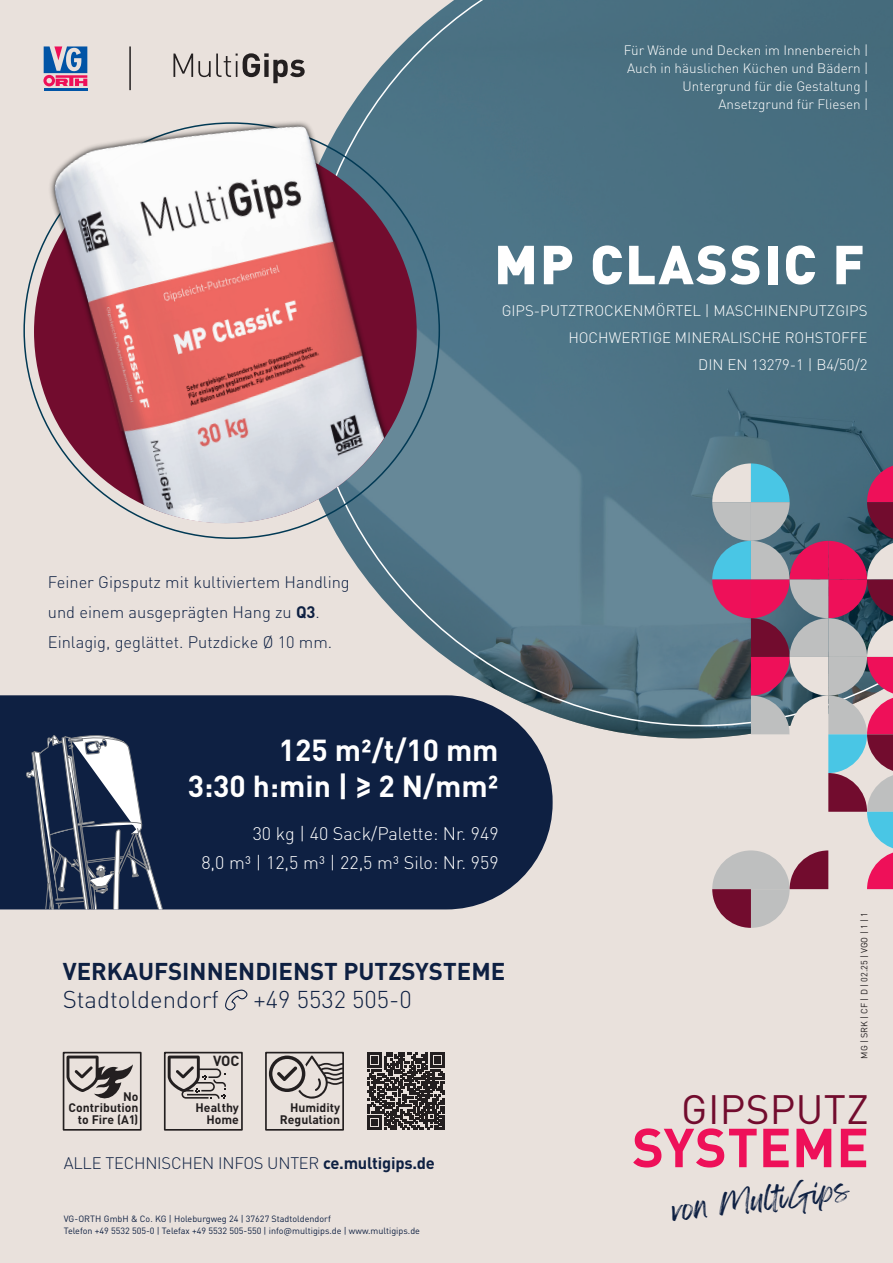
<style>
.page{position:relative;width:893px;height:1263px;background:#e9e1dc}
.page>*{position:absolute;margin:0;border:0;box-sizing:border-box;transform-origin:0 0}
.t1{font:900 54px "DINOT";letter-spacing:.04em;color:#fff}
.t2{font:700 54px "DIN Pro";letter-spacing:.01em;color:#ee1059}
.t3{font:40.5px "DIN Pro";letter-spacing:.01em;color:#720c2e}
.t4{font:700 30px/36px "DIN Pro";color:#fff;text-align:right}
.t5{font:27px "Feeling Passionate";color:#0e2042}
.t6{font:700 24px "DIN Pro";color:#0e2042}
.t7{font:300 24px "DIN Pro";color:#0e2042}
.t8{font:300 18px/28.5px "DIN Pro";color:#fff;text-align:right}
.t9{font:300 16.5px/30px "DIN Pro";color:#0e2042}
.t10{font:300 15px/27px "DIN Pro";color:#fff;text-align:right}
.t11{font:700 14.4px "DIN Pro";color:#231f20}
.t12{font:300 13.5px/18px "DIN Pro";color:#fff;text-align:right}
.t13{font:700 12.3px/11.7px "DIN Pro";color:#231f20;text-align:right}
.t14{font:9px/12px "DIN Pro";color:#0e2042}
.t15{font:9px "DIN Pro";color:#231f20}
.s1{font-weight:700}
</style>
<div class="page">
<div style="left:0;top:695px;width:553px;height:214px;background:#0e2042"></div>
<svg style="left:25px;top:735px;width:147px;height:174px;background:#445169"></svg>
<svg style="left:304px;top:0;width:589px;height:726px;background:#5b7c8b"></svg>
<img style="left:26px;top:112px;width:390px;height:411px">
<svg style="left:67px;top:1055px;width:66px;height:44px"></svg>
<div style="left:63px;top:1052px;width:79px;height:79px;border:2px solid #231f20"></div>
<svg style="left:269px;top:1055px;width:72px;height:44px"></svg>
<div style="left:265px;top:1052px;width:79px;height:79px;border:2px solid #231f20"></div>
<svg style="left:168px;top:1055px;width:58px;height:44px"></svg>
<div style="left:164px;top:1052px;width:79px;height:79px;border:2px solid #231f20"></div>
<svg style="left:367px;top:1052px;width:78px;height:78px"></svg>
<hr style="left:44px;top:88px;width:43px;height:2px;background:#0154a6">
<svg style="left:43px;top:46px;width:44px;height:40px"></svg>
<hr style="left:129px;top:46px;width:2px;height:44px;background:#231f20">
<svg style="left:173px;top:53px;width:132px;height:30px"></svg>
<svg style="left:712px;top:463px;width:181px;height:465px"></svg>
<svg style="left:225px;top:990px;width:23px;height:21px"></svg>
<p class="t12" style="left:624px;top:41px;width:246px">Für Wände und Decken im Innenbereich | Auch in häuslichen Küchen und Bädern | Untergrund für die Gestaltung | Ansetzgrund für Fliesen |</p>
<p class="t9" style="left:48px;top:566px;width:303px">Feiner Gipsputz mit kultiviertem Handling und einem ausgeprägten Hang zu <span class="s1">Q3</span>.<br>Einlagig, geglättet. Putzdicke Ø 10 mm.</p>
<h1 class="t1" style="left:494px;top:228px;width:372px">MP CLASSIC F</h1>
<p class="t10" style="left:502px;top:296px;width:367px">GIPS-PUTZTROCKENMÖRTEL | MASCHINENPUTZGIPS<br>HOCHWERTIGE MINERALISCHE ROHSTOFFE<br>DIN EN 13279-1 | B4/50/2</p>
<h3 class="t4" style="left:188px;top:731px;width:312px">125 m²/t/10 mm<br>3:30 h:min | ≥ 2 N/mm²</h3>
<p class="t8" style="left:201px;top:819px;width:299px">30 kg | 40 Sack/Palette: Nr. 949<br>8,0 m³ | 12,5 m³ | 22,5 m³ Silo: Nr. 959</p>
<h3 class="t6" style="left:63px;top:954px;width:444px">VERKAUFSINNENDIENST PUTZSYSTEME</h3>
<h3 class="t7" style="left:63px;top:983px;width:158px">Stadtoldendorf</h3>
<h3 class="t7" style="left:254px;top:983px;width:160px">+49 5532 505-0</h3>
<p class="t11" style="left:213px;top:1051px;width:28px">VOC</p>
<p class="t13" style="left:69px;top:1090px;width:71px">No<br>Contribution to Fire (A1)</p>
<p class="t13" style="left:280px;top:1101px;width:62px;line-height:12.3px">Humidity<br>Regulation</p>
<p class="t13" style="left:196px;top:1101px;width:45px;line-height:12.3px">Healthy<br>Home</p>
<p class="t9" style="left:64px;top:1147px;width:373px">ALLE TECHNISCHEN INFOS UNTER <span class="s1">ce.multigips.de</span></p>
<p class="t14" style="left:64px;top:1212px;width:358px">VG-ORTH GmbH &amp; Co. KG | Holeburgweg 24 | 37627 Stadtoldendorf<br>Telefon +49 5532 505-0 | Telefax +49 5532 505-550 | info@multigips.de | www.multigips.de</p>
<p class="t15" style="left:858px;top:1059px;width:148px;rotate:-90deg">MG | SRK | CF | D | 02.25 | VGO | 1 | 1</p>
<h2 class="t3" style="left:681px;top:1081px;width:189px">GIPSPUTZ</h2>
<h1 class="t2" style="left:632px;top:1111px;width:238px">SYSTEME</h1>
<h3 class="t5" style="left:669px;top:1188px;width:180px;rotate:-7deg">von MultiGips</h3>
</div>
